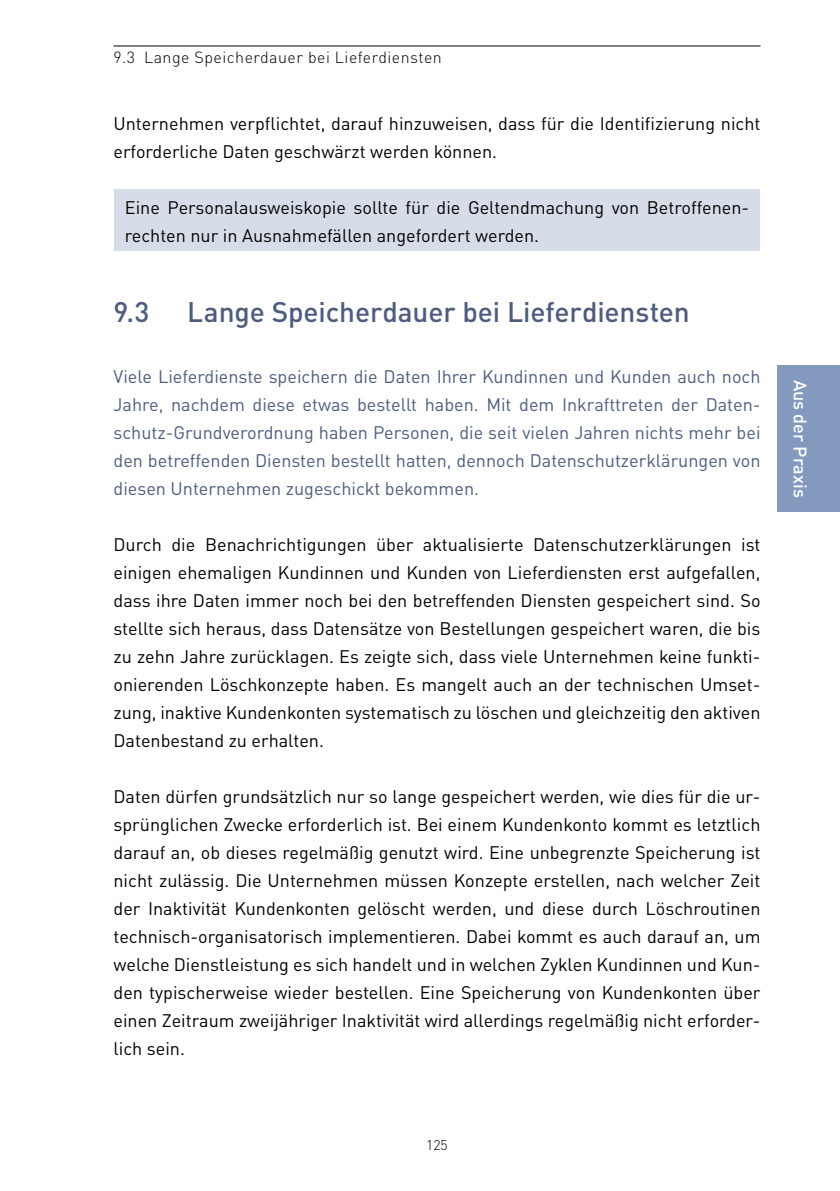
<style>
.page{position:relative;width:840px;height:1191px;background:#fff}
.page>*{position:absolute;margin:0;border:0;box-sizing:border-box;transform-origin:0 0}
.t1{font:500 28px "DIN Pro";letter-spacing:-.005em;color:#4d5c7f}
._01-fliess{font:18px/28px "DIN Pro";color:#000;text-align:justify}
._05-praxis{font:18px/28px "DIN Pro";color:#4d5c7f;text-align:justify}
._06-hinterlegt{font:18px/28px "DIN Pro";color:#000}
.M09-Praxistip{font:500 18px "DIN Pro";color:#fff}
.t2{font:300 16px "DIN Pro";letter-spacing:.03em;color:#000}
.t3{font:300 14px "DIN Pro";color:#000}
</style>
<div class="page">
<hr style="left:113px;top:46px;width:647px;height:1px;background:#000">
<div style="left:114px;top:189px;width:645px;height:62px;background:#d7dde8"></div>
<div style="left:777px;top:365px;width:62px;height:147px;background:#8399bd"></div>
<p class="t2" style="left:113px;top:47px;width:329px">9.3 Lange Speicherdauer bei Lieferdiensten</p>
<p class="_01-fliess" style="left:113px;top:109px;width:648px">Unternehmen verpflichtet, darauf hinzuweisen, dass für die Identifizierung nicht erforderliche Daten geschwärzt werden können.</p>
<p class="_06-hinterlegt" style="left:125px;top:193px;width:625px">Eine Personalausweiskopie sollte für die Geltendmachung von Betroffenen&shy;rechten nur in Ausnahmefällen angefordert werden.</p>
<p class="t1" style="left:113px;top:293px;width:37px">9.3</p>
<p class="t1" style="left:187px;top:293px;width:504px">Lange Speicherdauer bei Lieferdiensten</p>
<p class="_05-praxis" style="left:113px;top:361px;width:648px">Viele Lieferdienste speichern die Daten Ihrer Kundinnen und Kunden auch noch Jahre, nachdem diese etwas bestellt haben. Mit dem Inkrafttreten der Daten&shy;schutz-Grundverordnung haben Personen, die seit vielen Jahren nichts mehr bei den betreffenden Diensten bestellt hatten, dennoch Datenschutzerklärungen von diesen Unternehmen zugeschickt bekommen.</p>
<p class="_01-fliess" style="left:113px;top:529px;width:648px">Durch die Benachrichtigungen über aktualisierte Datenschutzerklärungen ist einigen ehemaligen Kundinnen und Kunden von Lieferdiensten erst aufgefallen, dass ihre Daten immer noch bei den betreffenden Diensten gespeichert sind. So stellte sich heraus, dass Datensätze von Bestellungen gespeichert waren, die bis zu zehn Jahre zurücklagen. Es zeigte sich, dass viele Unternehmen keine funkti&shy;onierenden Löschkonzepte haben. Es mangelt auch an der technischen Umset&shy;zung, inaktive Kundenkonten systematisch zu löschen und gleichzeitig den aktiven Datenbestand zu erhalten.</p>
<p class="_01-fliess" style="left:113px;top:781px;width:648px">Daten dürfen grundsätzlich nur so lange gespeichert werden, wie dies für die ur&shy;sprünglichen Zwecke erforderlich ist. Bei einem Kundenkonto kommt es letztlich darauf an, ob dieses regelmäßig genutzt wird. Eine unbegrenzte Speicherung ist nicht zulässig. Die Unternehmen müssen Konzepte erstellen, nach welcher Zeit der Inaktivität Kundenkonten gelöscht werden, und diese durch Löschroutinen technisch-organisatorisch implementieren. Dabei kommt es auch darauf an, um welche Dienstleistung es sich handelt und in welchen Zyklen Kundinnen und Kun&shy;den typischerweise wieder bestellen. Eine Speicherung von Kundenkonten über einen Zeitraum zweijähriger Inaktivität wird allerdings regelmäßig nicht erforder&shy;lich sein.</p>
<p class="M09-Praxistip" style="left:812px;top:380px;width:120px;rotate:90deg">Aus der Praxis</p>
<p class="t3" style="left:426px;top:1135px;width:23px">125</p>
</div>
